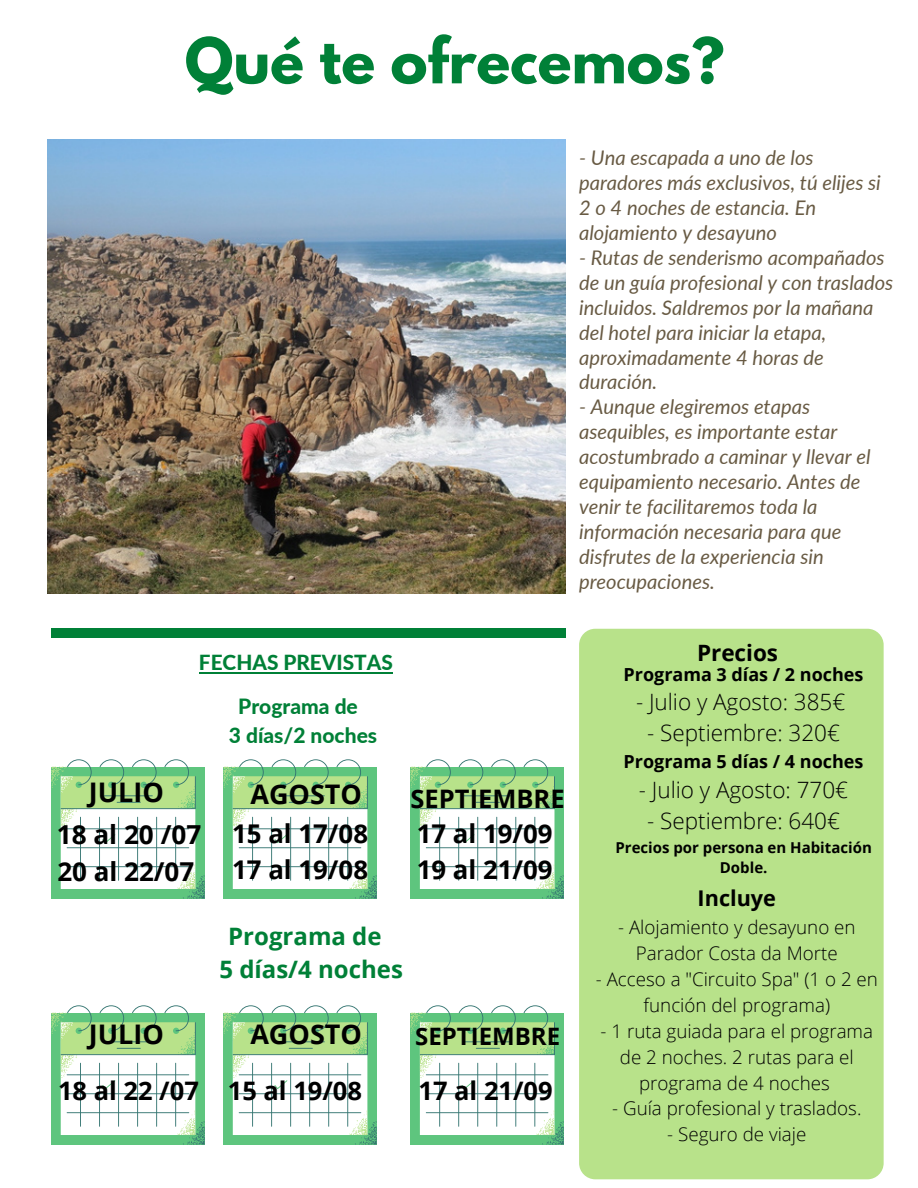
<style>
.page{position:relative;width:918px;height:1188px;background:#fff}
.page>*{position:absolute;margin:0;border:0;box-sizing:border-box;transform-origin:0 0}
.t1{font:700 55.95px "League Spartan";color:#008037}
.t2{font:700 27px "Open Sans";color:#000}
.t3{font:700 26.1px "Open Sans";color:#000}
.t4{font:700 25.95px "Open Sans";color:#000}
.t5{font:700 25.8px "Open Sans";color:#000}
.t6{font:700 25.5px "Open Sans";color:#000}
.t7{font:700 24px "Open Sans";color:#008037}
.t8{font:700 24px "Open Sans";color:#000}
.t9{font:300 22.5px "Open Sans";color:#000}
.t10{font:700 22.5px "Open Sans";color:#000}
.t11{font:700 21.6px "Open Sans";color:#000}
.t12{font:800 21px "Lato";color:#008037}
.t13{font:800 20.85px "Lato";color:#008037}
.t14{font:italic 20.1px/24.9px "Lato";color:#685a43}
.t15{font:300 18.75px/26px "Open Sans";color:#000;text-align:center}
.t16{font:700 18px "Open Sans";color:#000}
.t17{font:700 15px/20.2px "Open Sans";color:#000;text-align:center}
</style>
<div class="page">
<img style="left:48px;top:140px;width:517px;height:454px">
<div style="left:51px;top:629px;width:514px;height:9px;background:#008037"></div>
<svg style="left:51px;top:759px;width:154px;height:140px"></svg>
<svg style="left:223px;top:759px;width:154px;height:140px"></svg>
<svg style="left:410px;top:759px;width:154px;height:140px"></svg>
<svg style="left:51px;top:1005px;width:154px;height:140px"></svg>
<svg style="left:223px;top:1005px;width:154px;height:140px"></svg>
<svg style="left:410px;top:1005px;width:154px;height:140px"></svg>
<div style="left:579px;top:629px;width:305px;height:550px;background:#b8e28a;border-radius:16px"></div>
<hr style="left:199px;top:672px;width:194px;height:2px;background:#008037">
<p class="t1" style="left:185px;top:33px;width:541px">Qué te ofrecemos?</p>
<p class="t14" style="left:579px;top:144px;width:303px">- Una escapada a uno de los paradores más exclusivos, tú elijes si<br>2 o 4 noches de estancia. En alojamiento y desayuno</p>
<p class="t14" style="left:579px;top:244px;width:316px">- Rutas de senderismo acompañados de un guía profesional y con traslados incluidos. Saldremos por la mañana del hotel para iniciar la etapa, aproximadamente 4 horas de duración.</p>
<p class="t14" style="left:579px;top:394px;width:293px">- Aunque elegiremos etapas asequibles, es importante estar acostumbrado a caminar y llevar el equipamiento necesario. Antes de venir te facilitaremos toda la información necesaria para que disfrutes de la experiencia sin preocupaciones.</p>
<p class="t2" style="left:89px;top:773px;width:76px">JULIO</p>
<p class="t13" style="left:199px;top:650px;width:195px">FECHAS PREVISTAS</p>
<p class="t12" style="left:238px;top:693px;width:121px">Programa de</p>
<p class="t12" style="left:229px;top:722px;width:150px">3 días/2 noches</p>
<p class="t2" style="left:250px;top:775px;width:113px">AGOSTO</p>
<p class="t6" style="left:411px;top:780px;width:156px">SEPTIEMBRE</p>
<p class="t3" style="left:57px;top:817px;width:146px">18 al 20 /07</p>
<p class="t4" style="left:57px;top:853px;width:138px">20 al 22/07</p>
<p class="t5" style="left:232px;top:816px;width:137px">15 al 17/08</p>
<p class="t5" style="left:232px;top:852px;width:137px">17 al 19/08</p>
<p class="t5" style="left:417px;top:816px;width:137px">17 al 19/09</p>
<p class="t5" style="left:417px;top:852px;width:137px">19 al 21/09</p>
<p class="t7" style="left:228px;top:920px;width:155px">Programa de</p>
<p class="t7" style="left:219px;top:952px;width:185px">5 días/4 noches</p>
<p class="t2" style="left:89px;top:1015px;width:76px">JULIO</p>
<p class="t2" style="left:250px;top:1015px;width:113px">AGOSTO</p>
<p class="t8" style="left:415px;top:1019px;width:147px">SEPTIEMBRE</p>
<p class="t6" style="left:58px;top:1072px;width:142px">18 al 22 /07</p>
<p class="t6" style="left:228px;top:1072px;width:136px">15 al 19/08</p>
<p class="t6" style="left:418px;top:1072px;width:136px">17 al 21/09</p>
<p class="t10" style="left:697px;top:637px;width:83px">Precios</p>
<p class="t16" style="left:624px;top:661px;width:241px">Programa 3 días / 2 noches</p>
<p class="t9" style="left:636px;top:686px;width:211px">- Julio y Agosto: 385€</p>
<p class="t9" style="left:647px;top:717px;width:194px">- Septiembre: 320€</p>
<p class="t16" style="left:624px;top:749px;width:241px">Programa 5 días / 4 noches</p>
<p class="t9" style="left:639px;top:774px;width:211px">- Julio y Agosto: 770€</p>
<p class="t9" style="left:647px;top:805px;width:194px">- Septiembre: 640€</p>
<p class="t17" style="left:615px;top:837px;width:258px">Precios por persona en Habitación<br>Doble.</p>
<p class="t11" style="left:698px;top:883px;width:80px">Incluye</p>
<p class="t15" style="left:618px;top:914px;width:239px">- Alojamiento y desayuno en<br>Parador Costa da Morte</p>
<p class="t15" style="left:596px;top:966px;width:284px">- Acceso a "Circuito Spa" (1 o 2 en función del programa)</p>
<p class="t15" style="left:601px;top:1018px;width:274px">- 1 ruta guiada para el programa de 2 noches. 2 rutas para el programa de 4 noches</p>
<p class="t15" style="left:612px;top:1095px;width:251px">- Guía profesional y traslados.</p>
<p class="t15" style="left:667px;top:1121px;width:141px">- Seguro de viaje</p>
</div>
